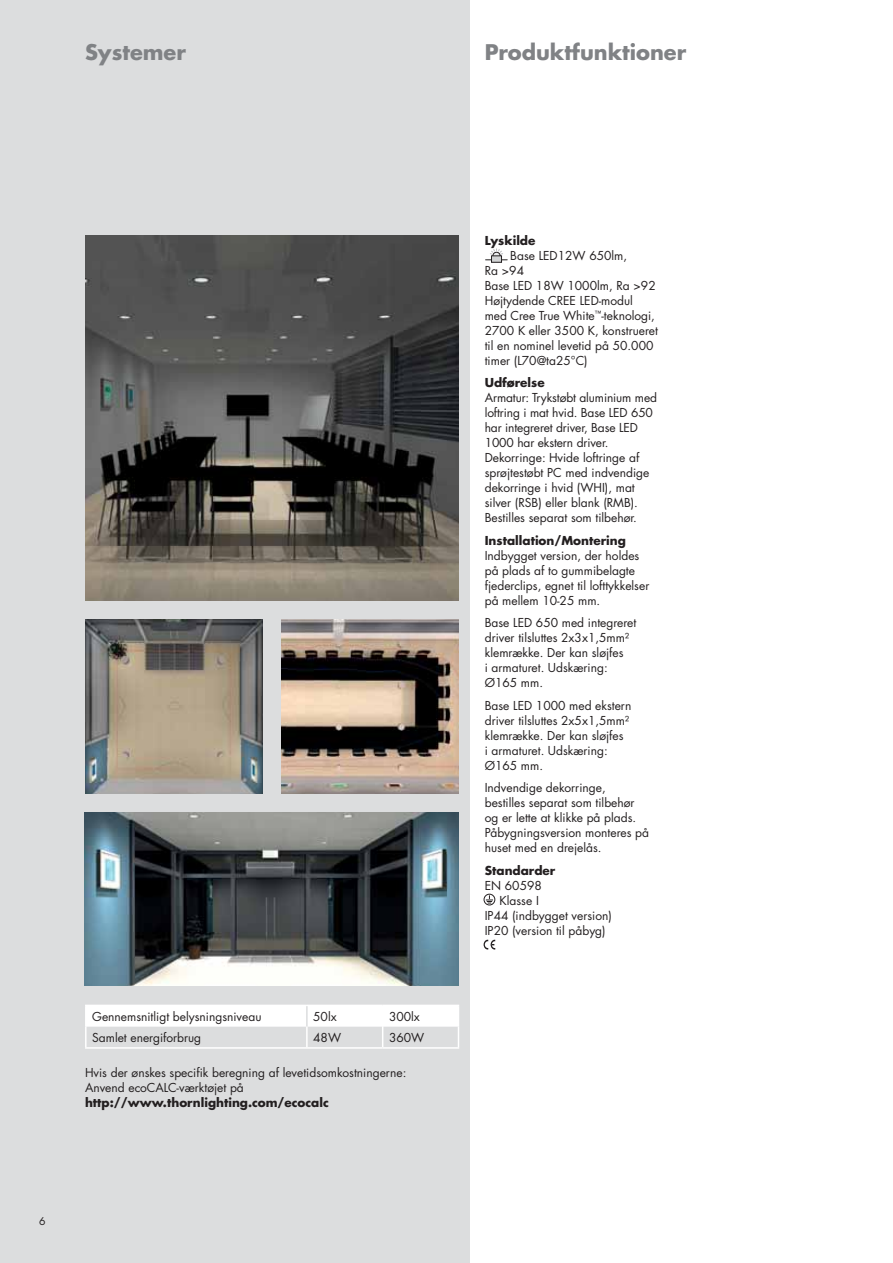
<style>
.page{position:relative;width:893px;height:1263px;background:#fff}
.page>*{position:absolute;margin:0;border:0;box-sizing:border-box;transform-origin:0 0}
.t1{font:700 21px "Futura LT Pro";color:#808285}
.t2{font:12px/15px "Futura LT Pro";color:#231f20}
.t3{font:700 12px "Futura LT Pro";color:#231f20}
.t4{font:10.5px "Futura LT Pro";color:#231f20}
</style>
<div class="page">
<div style="left:0;top:0;width:469px;height:1263px;background:#dcddde"></div>
<img style="left:84px;top:812px;width:374px;height:173px">
<img style="left:85px;top:235px;width:374px;height:366px">
<img style="left:85px;top:620px;width:177px;height:173px">
<img style="left:281px;top:620px;width:177px;height:173px">
<svg style="left:486px;top:249px;width:21px;height:13px"></svg>
<hr style="left:85px;top:1005px;width:222px;height:1px;background:#fff">
<hr style="left:85px;top:1006px;width:2px;height:21px;background:#fff">
<hr style="left:85px;top:1027px;width:2px;height:20px;background:#fff">
<svg style="left:86px;top:1005px;width:373px;height:42px"></svg>
<hr style="left:306px;top:1006px;width:2px;height:21px;background:#dcddde">
<hr style="left:306px;top:1027px;width:2px;height:20px;background:#fff">
<hr style="left:85px;top:1047px;width:298px;height:2px;background:#fff">
<hr style="left:383px;top:1047px;width:76px;height:2px;background:#fff">
<div style="left:484px;top:894px;width:11px;height:11px;border:1px solid #231f20;border-radius:50%"></div>
<svg style="left:486px;top:895px;width:7px;height:8px"></svg>
<svg style="left:484px;top:940px;width:11px;height:9px"></svg>
<h1 class="t1" style="left:85px;top:42px;width:102px">Systemer</h1>
<h1 class="t1" style="left:485px;top:42px;width:203px">Produktfunktioner</h1>
<p class="t2" style="left:92px;top:1010px;width:171px">Gennemsnitligt belysningsniveau</p>
<p class="t2" style="left:313px;top:1010px;width:25px">50lx</p>
<p class="t2" style="left:389px;top:1010px;width:32px">300lx</p>
<p class="t2" style="left:92px;top:1031px;width:111px">Samlet energiforbrug</p>
<p class="t2" style="left:313px;top:1031px;width:29px">48W</p>
<p class="t2" style="left:389px;top:1031px;width:37px">360W</p>
<p class="t2" style="left:85px;top:1066px;width:323px">Hvis der ønskes specifik beregning af levetidsomkostningerne:<br>Anvend ecoCALC-værktøjet på</p>
<p class="t3" style="left:85px;top:1097px;width:245px">http://www.thornlighting.com/ecocalc</p>
<p class="t4" style="left:39px;top:1216px;width:8px">6</p>
<p class="t3" style="left:485px;top:235px;width:52px">Lyskilde</p>
<p class="t2" style="left:485px;top:249px;width:175px;text-indent:26px">Base LED12W 650lm,<br>Ra &gt;94<br>Base LED 18W 1000lm, Ra &gt;92<br>Højtydende CREE LED-modul med Cree True White<sup>™</sup>-teknologi,<br>2700 K eller 3500 K, konstrueret til en nominel levetid på 50.000 timer (L70@ta25°C)</p>
<p class="t3" style="left:485px;top:377px;width:61px">Udførelse</p>
<p class="t2" style="left:485px;top:391px;width:174px">Armatur: Trykstøbt aluminium med loftring i mat hvid. Base LED 650 har integreret driver, Base LED<br>1000 har ekstern driver.<br>Dekorringe: Hvide loftringe af sprøjtestøbt PC med indvendige dekorringe i hvid (WHI), mat silver (RSB) eller blank (RMB).<br>Bestilles separat som tilbehør.</p>
<p class="t3" style="left:485px;top:535px;width:143px">Installation/Montering</p>
<p class="t2" style="left:485px;top:549px;width:166px">Indbygget version, der holdes på plads af to gummibelagte fjederclips, egnet til lofttykkelser på mellem 10-25 mm.</p>
<p class="t2" style="left:485px;top:616px;width:153px">Base LED 650 med integreret driver tilsluttes 2x3x1,5mm² klemrække. Der kan sløjfes<br>i armaturet. Udskæring:<br>Ø165 mm.</p>
<p class="t2" style="left:485px;top:699px;width:148px">Base LED 1000 med ekstern driver tilsluttes 2x5x1,5mm² klemrække. Der kan sløjfes<br>i armaturet. Udskæring:<br>Ø165 mm.</p>
<p class="t2" style="left:485px;top:781px;width:166px">Indvendige dekorringe, bestilles separat som tilbehør og er lette at klikke på plads.<br>Påbygningsversion monteres på huset med en drejelås.</p>
<p class="t3" style="left:485px;top:865px;width:72px">Standarder</p>
<p class="t2" style="left:485px;top:879px;width:59px">EN 60598</p>
<p class="t2" style="left:500px;top:894px;width:41px">Klasse I</p>
<p class="t2" style="left:485px;top:909px;width:129px">IP44 (indbygget version)</p>
<p class="t2" style="left:485px;top:924px;width:122px">IP20 (version til påbyg)</p>
</div>
